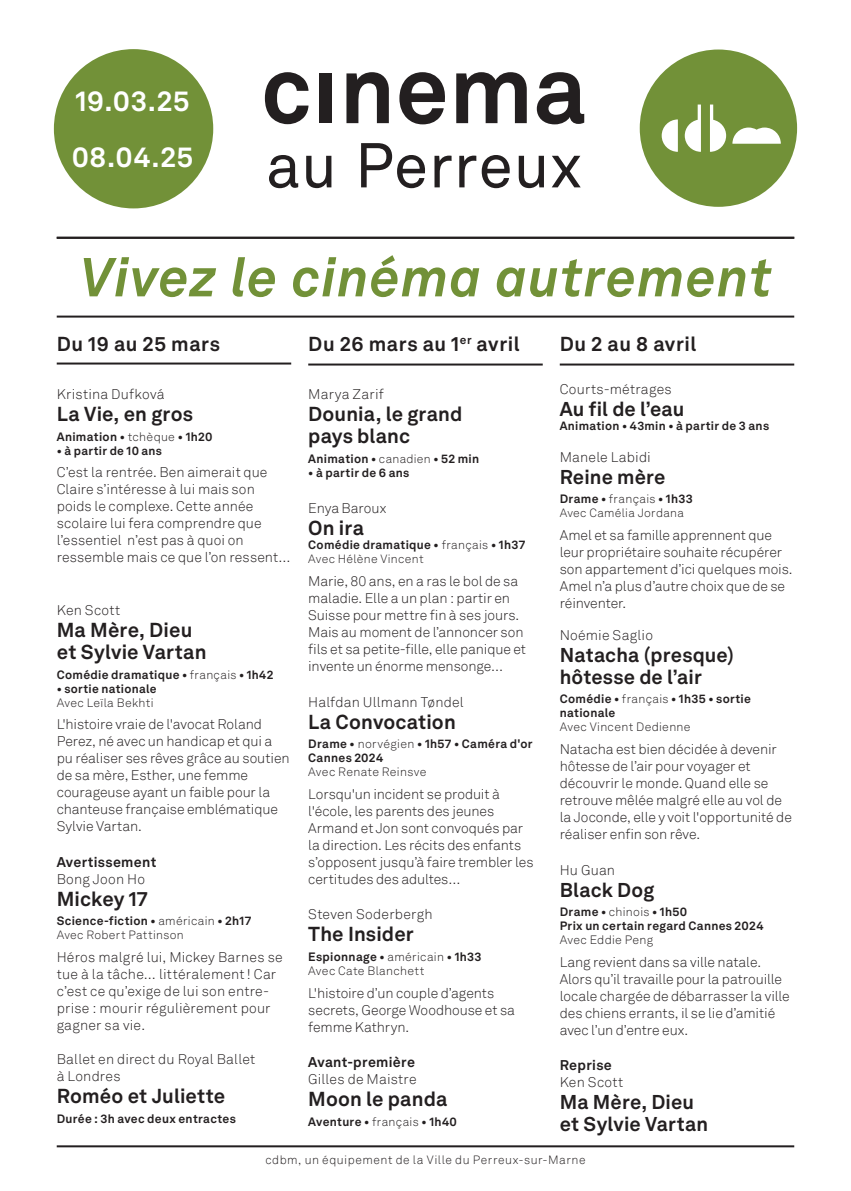
<style>
.page{position:relative;width:851px;height:1191px;background:#fff}
.page>*{position:absolute;margin:0;border:0;box-sizing:border-box;transform-origin:0 0}
.t1{font:italic 700 54px "Akkurat LL";letter-spacing:.015em;color:#729138}
.t2{font:700 28px/56px "Akkurat LL";letter-spacing:.02em;color:#fff}
.t3{font:700 20px/22px "Akkurat LL";letter-spacing:.01em;color:#231f20}
.t4{font:700 19.8px/22px "Akkurat LL";letter-spacing:.005em;color:#231f20}
.t5{font:300 14px/17px "Akkurat";letter-spacing:-.005em;color:#231f20}
.t6{font:300 14px/17px "Akkurat";letter-spacing:.015em;color:#231f20}
.t7{font:700 14px "Akkurat LL";letter-spacing:.02em;color:#231f20}
.t8{font:300 14px "Akkurat";letter-spacing:.02em;color:#231f20}
.t9{font:700 12px/14px "Akkurat LL";letter-spacing:.025em;color:#231f20}
.t10{font:300 12px/14px "Akkurat LL";letter-spacing:.025em;color:#231f20}
.t11{font:300 12px "Akkurat";letter-spacing:.045em;color:#231f20}
.t12{font:700 11.8px "Akkurat LL";letter-spacing:.025em;color:#231f20}
.t13{font:300 11.8px "Akkurat LL";letter-spacing:.025em;color:#231f20}
.s1{font-weight:300}
.s2{font-size:11.8px}
.s3{font-weight:300;font-size:11.8px}
.s4{font-weight:700}
.s5{font-size:12px}
</style>
<div class="page">
<svg style="left:269px;top:143px;width:311px;height:45px"></svg>
<svg style="left:265px;top:72px;width:43px;height:52px"></svg>
<div style="left:319px;top:73px;width:12px;height:50px;background:#231f20"></div>
<svg style="left:346px;top:72px;width:43px;height:51px"></svg>
<svg style="left:399px;top:72px;width:46px;height:52px"></svg>
<svg style="left:456px;top:72px;width:70px;height:51px"></svg>
<svg style="left:536px;top:72px;width:48px;height:52px"></svg>
<div style="left:639px;top:50px;width:158px;height:157px;background:#729138;border-radius:50%"></div>
<svg style="left:684px;top:104px;width:16px;height:48px"></svg>
<svg style="left:710px;top:104px;width:16px;height:48px"></svg>
<svg style="left:661px;top:119px;width:16px;height:33px"></svg>
<svg style="left:732px;top:128px;width:48px;height:16px"></svg>
<hr style="left:57px;top:237px;width:737px;height:2px;background:#231f20">
<hr style="left:57px;top:315px;width:737px;height:2px;background:#231f20">
<div style="left:55px;top:50px;width:157px;height:157px;background:#729138;border-radius:50%"></div>
<hr style="left:57px;top:1145px;width:737px;height:2px;background:#231f20">
<hr style="left:57px;top:362px;width:234px;height:2px;background:#231f20">
<hr style="left:308px;top:363px;width:234px;height:2px;background:#231f20">
<hr style="left:559px;top:363px;width:235px;height:2px;background:#231f20">
<h2 class="t2" style="left:72px;top:71px;width:123px">19.03.25<br>08.04.25</h2>
<h1 class="t1" style="left:80px;top:235px;width:693px">Vivez le cinéma autrement</h1>
<h3 class="t3" style="left:57px;top:332px;width:165px">Du 19 au 25 mars</h3>
<p class="t6" style="left:57px;top:386px;width:109px">Kristina Dufková</p>
<h3 class="t3" style="left:57px;top:402px;width:138px">La Vie, en gros</h3>
<p class="t9" style="left:57px;top:429px;width:157px">Animation • <span class="s1">tchèque</span> • 1h20</p>
<p class="t12" style="left:57px;top:441px;width:107px">• à partir de 10 ans</p>
<p class="t5" style="left:57px;top:464px;width:235px">C’est la rentrée. Ben aimerait que<br>Claire s’intéresse à lui mais son poids le complexe. Cette année scolaire lui fera comprendre que l’essentiel n’est pas à quoi on ressemble mais ce que l’on ressent…</p>
<p class="t8" style="left:57px;top:601px;width:65px">Ken Scott</p>
<h3 class="t3" style="left:57px;top:617px;width:151px">Ma Mère, Dieu et Sylvie Vartan</h3>
<p class="t9" style="left:57px;top:666px;width:218px">Comédie dramatique • <span class="s1">français</span> <span class="s2">• 1h42</span></p>
<p class="t12" style="left:57px;top:679px;width:101px">• sortie nationale</p>
<p class="t10" style="left:57px;top:695px;width:98px">Avec Leïla Bekhti</p>
<p class="t5" style="left:57px;top:716px;width:234px">L'histoire vraie de l'avocat Roland<br>Perez, né avec un handicap et qui a pu réaliser ses rêves grâce au soutien de sa mère, Esther, une femme courageuse ayant un faible pour la chanteuse française emblématique<br>Sylvie Vartan.</p>
<p class="t7" style="left:57px;top:851px;width:101px">Avertissement</p>
<p class="t6" style="left:57px;top:870px;width:90px">Bong Joon Ho</p>
<h3 class="t3" style="left:57px;top:886px;width:92px">Mickey 17</h3>
<p class="t9" style="left:57px;top:913px;width:196px">Science-fiction • <span class="s1">américain</span> • 2h17</p>
<p class="t13" style="left:57px;top:927px;width:128px">Avec Robert Pattinson</p>
<p class="t6" style="left:57px;top:949px;width:227px">Héros malgré lui, Mickey Barnes se tue à la tâche… littéralement! Car c’est ce qu’exige de lui son entre&shy;prise : mourir régulièrement pour gagner sa vie.</p>
<p class="t6" style="left:57px;top:1051px;width:200px">Ballet en direct du Royal Ballet à Londres</p>
<h3 class="t3" style="left:57px;top:1083px;width:170px">Roméo et Juliette</h3>
<p class="t9" style="left:57px;top:1110px;width:180px">Durée : 3h avec deux entractes</p>
<h3 class="t3" style="left:308px;top:332px;width:213px">Du 26 mars au 1<sup>er</sup> avril</h3>
<p class="t6" style="left:308px;top:386px;width:77px">Marya Zarif</p>
<h3 class="t3" style="left:308px;top:402px;width:156px">Dounia, le grand pays blanc</h3>
<p class="t9" style="left:308px;top:451px;width:172px">Animation <span class="s2">•</span> <span class="s3">canadien</span> <span class="s2">•</span> 52 min</p>
<p class="t9" style="left:308px;top:465px;width:103px">• à partir de 6 ans</p>
<p class="t5" style="left:308px;top:500px;width:79px">Enya Baroux</p>
<h3 class="t3" style="left:308px;top:516px;width:57px">On ira</h3>
<p class="t9" style="left:308px;top:537px;width:218px">Comédie dramatique • <span class="s1">français</span> • 1h37</p>
<p class="t13" style="left:308px;top:551px;width:117px">Avec Hélène Vincent</p>
<p class="t5" style="left:308px;top:573px;width:219px">Marie, 80 ans, en a ras le bol de sa maladie. Elle a un plan : partir en Suisse pour mettre fin à ses jours.<br>Mais au moment de l’annoncer son fils et sa petite-fille, elle panique et invente un énorme mensonge…</p>
<p class="t5" style="left:308px;top:693px;width:157px">Halfdan Ullmann Tøndel</p>
<h3 class="t3" style="left:308px;top:709px;width:149px">La Convocation</h3>
<p class="t9" style="left:308px;top:736px;width:226px">Drame • <span class="s1">norvégien</span> • 1h57 • Caméra d'or<br>Cannes 2024</p>
<p class="t10" style="left:308px;top:764px;width:120px">Avec Renate Reinsve</p>
<p class="t5" style="left:308px;top:786px;width:227px">Lorsqu'un incident se produit à l'école, les parents des jeunes<br>Armand et Jon sont convoqués par la direction. Les récits des enfants s’opposent jusqu’à faire trembler les certitudes des adultes…</p>
<p class="t6" style="left:308px;top:906px;width:126px">Steven Soderbergh</p>
<h3 class="t3" style="left:308px;top:922px;width:107px">The Insider</h3>
<p class="t10" style="left:308px;top:949px;width:175px"><span class="s4">Espionnage •</span> américain <span class="s4">• 1h33<br></span>Avec Cate Blanchett</p>
<p class="t5" style="left:308px;top:984px;width:208px">L'histoire d’un couple d’agents secrets, George Woodhouse et sa femme Kathryn.</p>
<p class="t7" style="left:308px;top:1051px;width:108px">Avant-première</p>
<p class="t5" style="left:308px;top:1071px;width:110px">Gilles de Maistre</p>
<h3 class="t3" style="left:308px;top:1087px;width:141px">Moon le panda</h3>
<p class="t9" style="left:308px;top:1114px;width:150px">Aventure • <span class="s1">français</span> • 1h40</p>
<h3 class="t3" style="left:559px;top:332px;width:138px">Du 2 au 8 avril</h3>
<p class="t6" style="left:559px;top:381px;width:114px">Courts-métrages</p>
<h3 class="t4" style="left:559px;top:397px;width:126px">Au fil de l’eau</h3>
<p class="t12" style="left:559px;top:417px;width:211px">Animation • 43min <span class="s5">• à partir de 3 ans</span></p>
<p class="t5" style="left:559px;top:448px;width:93px">Manele Labidi</p>
<h3 class="t4" style="left:559px;top:464px;width:107px">Reine mère</h3>
<p class="t9" style="left:559px;top:491px;width:134px">Drame • <span class="s1">français</span> • 1h33</p>
<p class="t13" style="left:559px;top:505px;width:126px">Avec Camélia Jordana</p>
<p class="t5" style="left:559px;top:527px;width:234px">Amel et sa famille apprennent que leur propriétaire souhaite récupérer son appartement d’ici quelques mois.<br>Amel n’a plus d’autre choix que de se réinventer.</p>
<p class="t6" style="left:559px;top:626px;width:95px">Noémie Saglio</p>
<h3 class="t4" style="left:559px;top:642px;width:176px">Natacha (presque) hôtesse de l’air</h3>
<p class="t9" style="left:559px;top:691px;width:193px">Comédie • <span class="s1">français</span> • 1h35 • sortie nationale</p>
<p class="t10" style="left:559px;top:720px;width:132px">Avec Vincent Dedienne</p>
<p class="t5" style="left:559px;top:741px;width:234px">Natacha est bien décidée à devenir hôtesse de l’air pour voyager et découvrir le monde. Quand elle se retrouve mêlée malgré elle au vol de la Joconde, elle y voit l'opportunité de réaliser enfin son rêve.</p>
<p class="t5" style="left:559px;top:861px;width:57px">Hu Guan</p>
<h3 class="t4" style="left:559px;top:877px;width:96px">Black Dog</h3>
<p class="t9" style="left:559px;top:904px;width:205px">Drame • <span class="s1">chinois</span> • 1h50<br>Prix un certain regard Cannes 2024</p>
<p class="t10" style="left:559px;top:932px;width:95px">Avec Eddie Peng</p>
<p class="t5" style="left:559px;top:954px;width:231px">Lang revient dans sa ville natale.<br>Alors qu’il travaille pour la patrouille locale chargée de débarrasser la ville des chiens errants, il se lie d’amitié avec l’un d’entre eux.</p>
<p class="t7" style="left:559px;top:1054px;width:54px">Reprise</p>
<p class="t8" style="left:559px;top:1074px;width:65px">Ken Scott</p>
<h3 class="t4" style="left:559px;top:1090px;width:150px">Ma Mère, Dieu et Sylvie Vartan</h3>
<p class="t11" style="left:265px;top:1153px;width:321px">cdbm, un équipement de la Ville du Perreux-sur-Marne</p>
</div>
